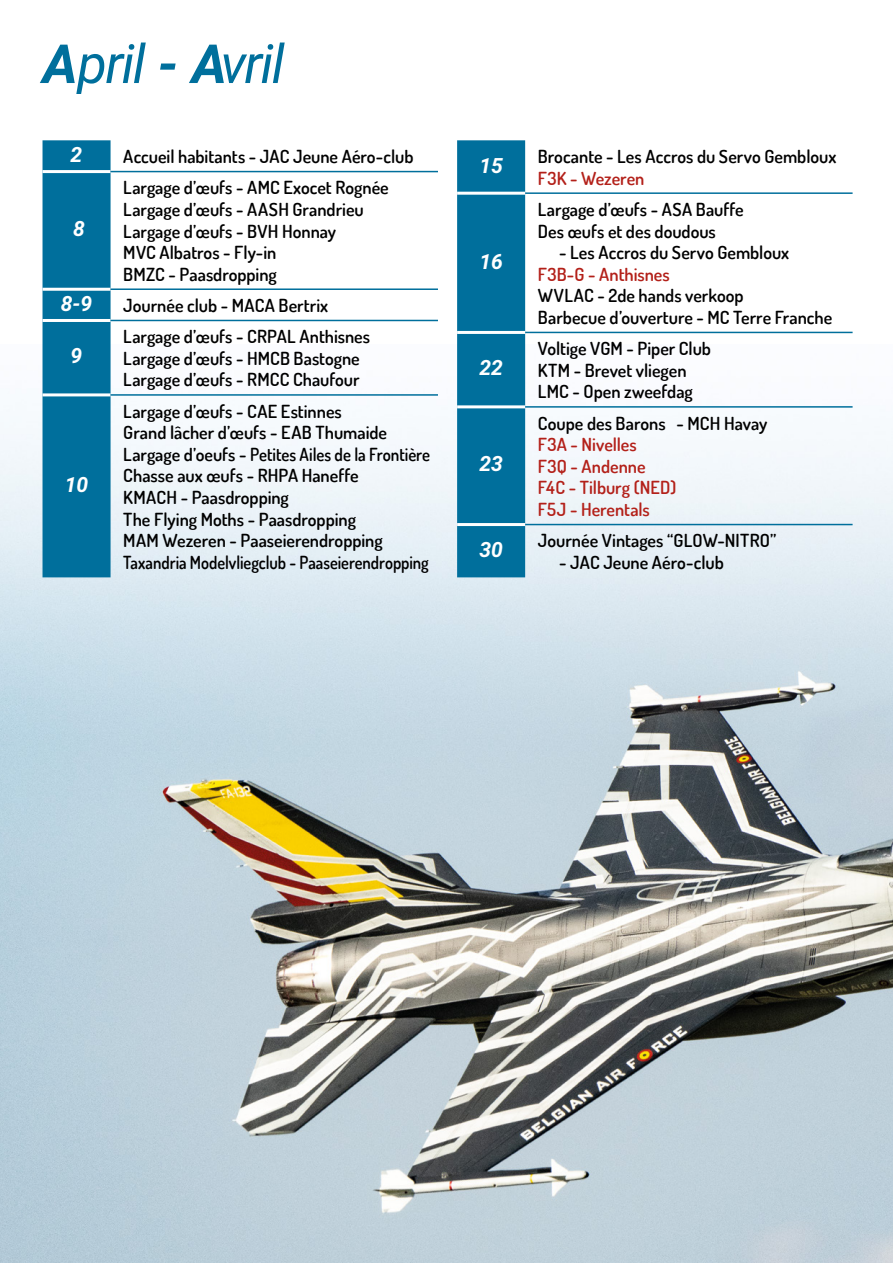
<style>
.page{position:relative;width:893px;height:1263px;background:#fff}
.page>*{position:absolute;margin:0;border:0;box-sizing:border-box;transform-origin:0 0}
.t1{font:italic 54px "Roboto";letter-spacing:-.035em;color:#006f9c}
.t2{font:italic 700 21px "Roboto";color:#fff}
.t3{font:600 18px/21.6px "Dosis";color:#000}
.t4{font:600 18px/21.6px "Dosis";color:#b32019}
.s1{font-weight:700}
</style>
<div class="page">
<img style="left:0;top:344px;width:893px;height:919px">
<div style="left:43px;top:140px;width:68px;height:437px;background:#006f9c"></div>
<hr style="left:43px;top:170px;width:68px;height:3px;background:#fff">
<hr style="left:43px;top:288px;width:68px;height:3px;background:#fff">
<hr style="left:43px;top:319px;width:68px;height:3px;background:#fff">
<hr style="left:43px;top:393px;width:68px;height:3px;background:#fff">
<hr style="left:111px;top:171px;width:327px;height:1px;background:#006f9c">
<hr style="left:111px;top:288px;width:327px;height:2px;background:#006f9c">
<hr style="left:111px;top:320px;width:327px;height:1px;background:#006f9c">
<hr style="left:111px;top:394px;width:327px;height:2px;background:#006f9c">
<div style="left:457px;top:140px;width:68px;height:437px;background:#006f9c"></div>
<hr style="left:457px;top:192px;width:68px;height:3px;background:#fff">
<hr style="left:457px;top:331px;width:68px;height:3px;background:#fff">
<hr style="left:457px;top:405px;width:68px;height:3px;background:#fff">
<hr style="left:457px;top:523px;width:68px;height:3px;background:#fff">
<hr style="left:525px;top:192px;width:328px;height:2px;background:#006f9c">
<hr style="left:525px;top:332px;width:328px;height:1px;background:#006f9c">
<hr style="left:525px;top:406px;width:328px;height:2px;background:#006f9c">
<hr style="left:525px;top:524px;width:328px;height:1px;background:#006f9c">
<h1 class="t1" style="left:43px;top:26px;width:244px"><span class="s1">A</span>pril <span class="s1">- A</span>vril</h1>
<p class="t2" style="left:71px;top:140px;width:13px">2</p>
<p class="t3" style="left:123px;top:145px;width:292px">Accueil habitants - JAC Jeune Aéro-club</p>
<p class="t2" style="left:73px;top:214px;width:13px">8</p>
<p class="t3" style="left:123px;top:176px;width:267px">Largage d’œufs - AMC Exocet Rognée<br>Largage d’œufs - AASH Grandrieu<br>Largage d’œufs - BVH Honnay<br>MVC Albatros - Fly-in<br>BMZC - Paasdropping</p>
<p class="t2" style="left:61px;top:288px;width:33px">8-9</p>
<p class="t3" style="left:123px;top:294px;width:206px">Journée club - MACA Bertrix</p>
<p class="t2" style="left:71px;top:341px;width:13px">9</p>
<p class="t3" style="left:123px;top:325px;width:248px">Largage d’œufs - CRPAL Anthisnes<br>Largage d’œufs - HMCB Bastogne<br>Largage d’œufs - RMCC Chaufour</p>
<p class="t2" style="left:65px;top:470px;width:25px">10</p>
<p class="t3" style="left:123px;top:400px;width:308px">Largage d’œufs - CAE Estinnes<br>Grand lâcher d’œufs - EAB Thumaide Largage d’oeufs - Petites Ailes de la Frontière Chasse aux œufs - RHPA Haneffe<br>KMACH - Paasdropping<br>The Flying Moths - Paasdropping<br>MAM Wezeren - Paaseierendropping Taxandria Modelvliegclub - Paaseierendropping</p>
<p class="t2" style="left:479px;top:150px;width:25px">15</p>
<p class="t2" style="left:479px;top:246px;width:25px">16</p>
<p class="t2" style="left:479px;top:353px;width:25px">22</p>
<p class="t2" style="left:479px;top:449px;width:25px">23</p>
<p class="t3" style="left:538px;top:145px;width:300px">Brocante - Les Accros du Servo Gembloux</p>
<p class="t4" style="left:538px;top:167px;width:108px">F3K - Wezeren</p>
<p class="t3" style="left:538px;top:198px;width:207px">Largage d’œufs - ASA Bauffe<br>Des œufs et des doudous</p>
<p class="t3" style="left:559px;top:241px;width:232px">- Les Accros du Servo Gembloux</p>
<p class="t4" style="left:538px;top:263px;width:133px">F3B-G - Anthisnes</p>
<p class="t3" style="left:538px;top:284px;width:296px">WVLAC - 2de hands verkoop<br>Barbecue d’ouverture - MC Terre Franche</p>
<p class="t3" style="left:538px;top:337px;width:175px">Voltige VGM - Piper Club<br>KTM - Brevet vliegen<br>LMC - Open zweefdag</p>
<p class="t3" style="left:538px;top:412px;width:231px">Coupe des Barons - MCH Havay</p>
<p class="t4" style="left:538px;top:433px;width:140px">F3A - Nivelles<br>F3Q - Andenne<br>F4C - Tilburg (NED)<br>F5J - Herentals</p>
<p class="t2" style="left:479px;top:534px;width:25px">30</p>
<p class="t3" style="left:538px;top:529px;width:240px">Journée Vintages “GLOW-NITRO”</p>
<p class="t3" style="left:559px;top:551px;width:166px">- JAC Jeune Aéro-club</p>
</div>
